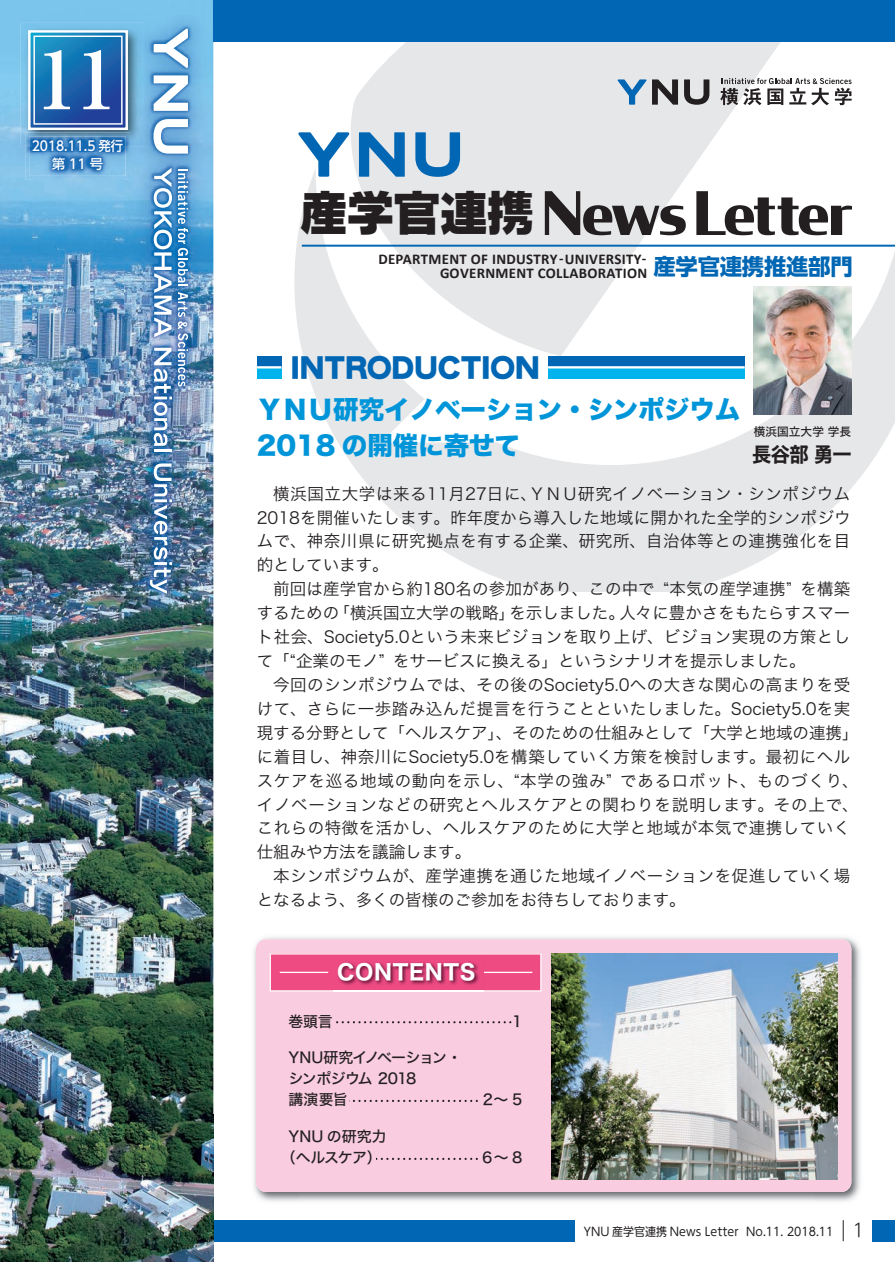
<style>
.page{position:relative;width:895px;height:1262px;background:#fff}
.page>*{position:absolute;margin:0;border:0;box-sizing:border-box;transform-origin:0 0}
.t1{font:700 79.05px "Ryumin Pro";color:#fff}
.t2{font:700 59.4px "MPFB Condor";letter-spacing:-.045em;color:#231f20}
.t3{font:27.3px "NIS WNKS L10 S10 P 83 pv RKSJ H";color:#0166b3}
.t4{font:25.5px/36.2px "Hira Kaku Std W8";letter-spacing:-.005em;color:#0095d9}
.t5{font:21.3px "Hira Kaku Std W7";letter-spacing:.03em;color:#fff}
.t6{font:20.25px "Hira Kaku Std W7";color:#231f20;scale:.95 1}
.t7{font:16.5px/23.9px "Hira Kaku Std W3";letter-spacing:.03em;color:#231f20}
.t8{font:700 14.85px/13.8px "Calibri";letter-spacing:.02em;color:#231f20}
.t9{font:14.85px/21.3px "Hira Kaku Std W5";letter-spacing:-.03em;color:#231f20}
.t10{font:14.85px/21.3px "Hira Kaku Std W5";color:#231f20;text-align:center}
.t11{font:500 13.35px/18px "UD Shin Go Pro";color:#fff;text-align:center;scale:.92 1}
.t12{font:11.7px "UD Shin M Go Pro";color:#231f20;scale:.94 1}
.t13{font:11.7px "Hira Kaku Std W5";color:#231f20}
.s1{font-family:"NIS WNKS L10 S10 P 83 pv RKSJ H";font-weight:400;font-size:47.55px}
.s2{font-weight:300;font-size:18px}
</style>
<div class="page">
<svg style="left:842px;top:1220px;width:1px;height:21px"></svg>
<div style="left:872px;top:1220px;width:22px;height:21px;background:#0166b3"></div>
<div style="left:213px;top:1220px;width:362px;height:21px;background:#0166b3"></div>
<svg style="left:351px;top:42px;width:429px;height:125px;background:#e9eaeb"></svg>
<svg style="left:294px;top:167px;width:600px;height:424px"></svg>
<img style="left:0;top:0;width:213px;height:40px">
<img style="left:0;top:40px;width:32px;height:1221px">
<img style="left:123px;top:40px;width:90px;height:1221px">
<img style="left:32px;top:179px;width:91px;height:1082px">
<img style="left:253px;top:937px;width:608px;height:40px">
<img style="left:253px;top:977px;width:47px;height:225px">
<img style="left:814px;top:977px;width:47px;height:225px">
<div style="left:256px;top:939px;width:595px;height:252px;background:#f9ccdf;border-radius:10px"></div>
<img style="left:551px;top:953px;width:286px;height:226px">
<svg style="left:270px;top:953px;width:271px;height:38px;background:#f05c8f"></svg>
<img style="left:333px;top:957px;width:150px;height:35px">
<img style="left:333px;top:990px;width:150px;height:1px">
<hr style="left:280px;top:971px;width:48px;height:2px;background:#fff">
<hr style="left:484px;top:971px;width:48px;height:2px;background:#fff">
<svg style="left:349px;top:1099px;width:129px;height:2px"></svg>
<svg style="left:336px;top:1021px;width:176px;height:2px"></svg>
<svg style="left:377px;top:1157px;width:101px;height:2px"></svg>
<img style="left:21px;top:23px;width:123px;height:123px">
<svg style="left:31px;top:33px;width:94px;height:94px;background:#1a65ab"></svg>
<div style="left:28px;top:30px;width:100px;height:100px;border:2px solid #fff"></div>
<div style="left:33px;top:36px;width:90px;height:89px;border:1px solid #fff"></div>
<svg style="left:154px;top:28px;width:34px;height:40px"></svg>
<svg style="left:154px;top:75px;width:34px;height:36px"></svg>
<svg style="left:153px;top:119px;width:35px;height:35px"></svg>
<svg style="left:178px;top:169px;width:10px;height:117px"></svg>
<svg style="left:178px;top:292px;width:10px;height:94px"></svg>
<svg style="left:154px;top:168px;width:18px;height:169px"></svg>
<svg style="left:154px;top:348px;width:18px;height:98px"></svg>
<hr style="left:154px;top:449px;width:17px;height:3px;background:#fff">
<svg style="left:150px;top:463px;width:22px;height:131px"></svg>
<img style="left:25px;top:132px;width:105px;height:47px">
<img style="left:30px;top:137px;width:96px;height:39px">
<img style="left:32px;top:146px;width:91px;height:6px">
<img style="left:32px;top:139px;width:91px;height:7px">
<img style="left:52px;top:157px;width:51px;height:13px">
<div style="left:548px;top:367px;width:196px;height:12px;background:#00b3ec"></div>
<div style="left:548px;top:356px;width:196px;height:11px;background:#0166b3"></div>
<hr style="left:548px;top:366px;width:196px;height:2px;background:#fff">
<div style="left:257px;top:367px;width:24px;height:12px;background:#00b3ec"></div>
<div style="left:257px;top:356px;width:24px;height:11px;background:#0166b3"></div>
<hr style="left:257px;top:366px;width:24px;height:2px;background:#fff">
<img style="left:753px;top:287px;width:98px;height:127px">
<div style="left:213px;top:0;width:681px;height:42px;background:#0166b3"></div>
<svg style="left:617px;top:79px;width:29px;height:26px"></svg>
<svg style="left:652px;top:79px;width:26px;height:26px"></svg>
<svg style="left:684px;top:79px;width:25px;height:26px"></svg>
<svg style="left:720px;top:78px;width:131px;height:27px"></svg>
<svg style="left:298px;top:132px;width:51px;height:45px"></svg>
<svg style="left:359px;top:132px;width:46px;height:45px;background:#5595c6"></svg>
<svg style="left:415px;top:132px;width:45px;height:45px;background:#70a4cd"></svg>
<hr style="left:302px;top:245px;width:592px;height:2px;background:#0166b3">
<h1 class="t1" style="left:37px;top:17px;width:81px">11</h1>
<p class="t11" style="left:32px;top:136px;width:101px">2018.11.5 発行第11号</p>
<h2 class="t2" style="left:300px;top:173px;width:554px"><span class="s1">産学官連携</span> News Letter</h2>
<p class="t8" style="left:440px;top:252px;width:414px;text-indent:-62px">DEPARTMENT OF INDUSTRY-UNIVERSITY-<br>GOVERNMENT COLLABORATION <sup>産学官連携推進部門</sup></p>
<h3 class="t3" style="left:291px;top:353px;width:250px">INTRODUCTION</h3>
<h3 class="t4" style="left:257px;top:392px;width:485px">ＹＮＵ研究イノベーション・シンポジウム<br>2018 の開催に寄せて</h3>
<p class="t13" style="left:753px;top:422px;width:99px">横浜国立大学 学長</p>
<p class="t6" style="left:752px;top:439px;width:106px">長谷部 勇一</p>
<p class="t7" style="left:257px;top:481px;width:603px">　横浜国立大学は来る11月27日に、ＹＮＵ研究イノベーション・シンポジウム2018を開催いたします。昨年度から導入した地域に開かれた全学的シンポジウムで、神奈川県に研究拠点を有する企業、研究所、自治体等との連携強化を目的としています。<br>　前回は産学官から約180名の参加があり、この中で “本気の産学連携” を構築するための「横浜国立大学の戦略」を示しました。人々に豊かさをもたらすスマート社会、Society5.0という未来ビジョンを取り上げ、ビジョン実現の方策として「“企業のモノ” をサービスに換える」というシナリオを提示しました。<br>　今回のシンポジウムでは、その後のSociety5.0への大きな関心の高まりを受けて、さらに一歩踏み込んだ提言を行うことといたしました。Society5.0を実現する分野として「ヘルスケア」、そのための仕組みとして「大学と地域の連携」に着目し、神奈川にSociety5.0を構築していく方策を検討します。最初にヘルスケアを巡る地域の動向を示し、“本学の強み” であるロボット、ものづくり、イノベーションなどの研究とヘルスケアとの関わりを説明します。その上で、これらの特徴を活かし、ヘルスケアのために大学と地域が本気で連携していく仕組みや方法を議論します。<br>　本シンポジウムが、産学連携を通じた地域イノベーションを促進していく場となるよう、多くの皆様のご参加をお待ちしております。</p>
<p class="t5" style="left:337px;top:955px;width:140px">CONTENTS</p>
<p class="t9" style="left:288px;top:1010px;width:46px">巻頭言</p>
<p class="t9" style="left:512px;top:1010px;width:12px">1</p>
<p class="t9" style="left:288px;top:1046px;width:175px">YNU研究イノベーション・シンポジウム 2018　<br>講演要旨</p>
<p class="t9" style="left:480px;top:1089px;width:43px">２～ 5</p>
<p class="t10" style="left:281px;top:1125px;width:107px">YNU の研究力（ヘルスケア）</p>
<p class="t9" style="left:480px;top:1146px;width:44px">６～ 8</p>
<p class="t12" style="left:584px;top:1222px;width:300px">YNU 産学官連携 News Letter No.11. 2018.11 <span class="s2">1</span></p>
</div>
